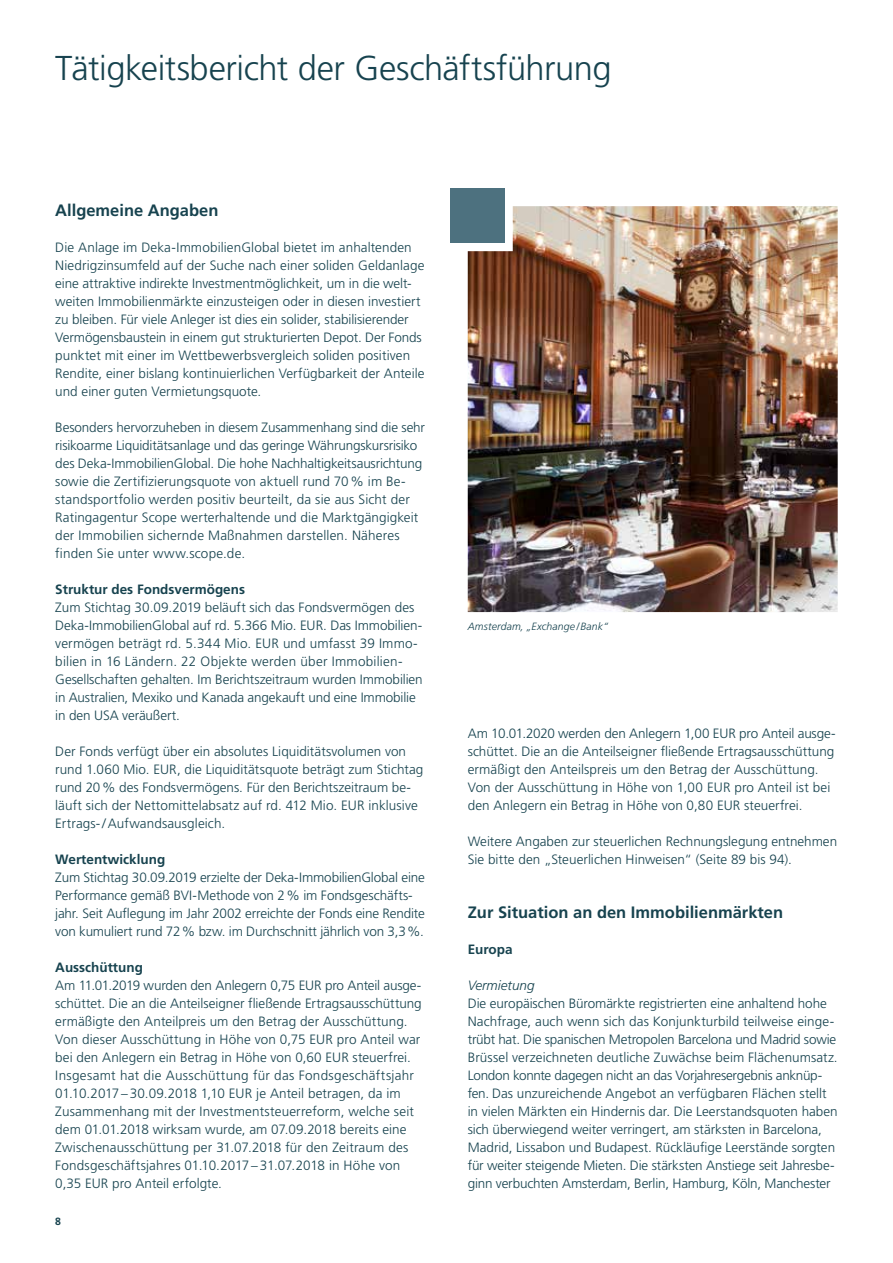
<style>
.page{position:relative;width:893px;height:1263px;background:#fff}
.page>*{position:absolute;margin:0;border:0;box-sizing:border-box;transform-origin:0 0}
.t1{font:300 34.5px "Deka Frutiger OTPS";letter-spacing:-.015em;color:#17434f}
.t2{font:700 16.5px "Deka Frutiger OTPS";color:#17434f}
.t3{font:300 13.5px/18px "Deka Frutiger OTPS";color:#17434f}
.t4{font:700 13.5px "Deka Frutiger OTPS";color:#17434f}
.t5{font:italic 300 13.5px "Deka Frutiger OTPS";color:#17434f}
.t6{font:italic 300 10.5px "Deka Frutiger OTPS";letter-spacing:.01em;color:#17434f}
.t7{font:700 10.5px "Deka Frutiger OTPS";color:#17434f}
</style>
<div class="page">
<img style="left:468px;top:206px;width:370px;height:406px">
<div style="left:451px;top:188px;width:54px;height:54px;background:#4d717f"></div>
<h1 class="t1" style="left:55px;top:47px;width:558px">Tätigkeitsbericht der Geschäftsführung</h1>
<p class="t2" style="left:55px;top:200px;width:165px">Allgemeine Angaben</p>
<p class="t3" style="left:55px;top:238px;width:371px">Die Anlage im Deka-ImmobilienGlobal bietet im anhaltenden Niedrigzinsumfeld auf der Suche nach einer soliden Geldanlage eine attraktive indirekte Investmentmöglichkeit, um in die welt&shy;weiten Immobilienmärkte einzusteigen oder in diesen investiert zu bleiben. Für viele Anleger ist dies ein solider, stabilisierender Vermögensbaustein in einem gut strukturierten Depot. Der Fonds punktet mit einer im Wettbewerbsvergleich soliden positiven Rendite, einer bislang kontinuierlichen Verfügbarkeit der Anteile und einer guten Vermietungsquote.</p>
<p class="t3" style="left:55px;top:418px;width:371px">Besonders hervorzuheben in diesem Zusammenhang sind die sehr risikoarme Liquiditätsanlage und das geringe Währungskursrisiko des Deka-ImmobilienGlobal. Die hohe Nachhaltigkeitsausrichtung sowie die Zertifizierungsquote von aktuell rund 70% im Be&shy;standsportfolio werden positiv beurteilt, da sie aus Sicht der Ratingagentur Scope werterhaltende und die Marktgängigkeit der Immobilien sichernde Maßnahmen darstellen. Näheres finden Sie unter www.scope.de.</p>
<p class="t4" style="left:55px;top:581px;width:191px">Struktur des Fondsvermögens</p>
<p class="t3" style="left:55px;top:598px;width:369px">Zum Stichtag 30.09.2019 beläuft sich das Fondsvermögen des Deka-ImmobilienGlobal auf rd. 5.366 Mio. EUR. Das Immobilien&shy;vermögen beträgt rd. 5.344 Mio. EUR und umfasst 39 Immo&shy;bilien in 16 Ländern. 22 Objekte werden über Immobilien-Gesellschaften gehalten. Im Berichtszeitraum wurden Immobilien in Australien, Mexiko und Kanada angekauft und eine Immobilie in den USA veräußert.</p>
<p class="t3" style="left:55px;top:742px;width:370px">Der Fonds verfügt über ein absolutes Liquiditätsvolumen von rund 1.060 Mio. EUR, die Liquiditätsquote beträgt zum Stichtag rund 20% des Fondsvermögens. Für den Berichtszeitraum be&shy;läuft sich der Nettomittelabsatz auf rd. 412 Mio. EUR inklusive Ertrags-/Aufwandsausgleich.</p>
<p class="t4" style="left:55px;top:851px;width:112px">Wertentwicklung</p>
<p class="t3" style="left:55px;top:868px;width:371px">Zum Stichtag 30.09.2019 erzielte der Deka-ImmobilienGlobal eine Performance gemäß BVI-Methode von 2% im Fondsgeschäfts&shy;jahr. Seit Auflegung im Jahr 2002 erreichte der Fonds eine Rendite von kumuliert rund 72% bzw. im Durchschnitt jährlich von 3,3%.</p>
<p class="t4" style="left:55px;top:959px;width:89px">Ausschüttung</p>
<p class="t3" style="left:55px;top:976px;width:368px">Am 11.01.2019 wurden den Anlegern 0,75 EUR pro Anteil ausge&shy;schüttet. Die an die Anteilseigner fließende Ertragsausschüttung ermäßigte den Anteilpreis um den Betrag der Ausschüttung.<br>Von dieser Ausschüttung in Höhe von 0,75 EUR pro Anteil war bei den Anlegern ein Betrag in Höhe von 0,60 EUR steuerfrei.<br>Insgesamt hat die Ausschüttung für das Fondsgeschäftsjahr 01.10.2017–30.09.2018 1,10 EUR je Anteil betragen, da im Zusammenhang mit der Investmentsteuerreform, welche seit dem 01.01.2018 wirksam wurde, am 07.09.2018 bereits eine Zwischenausschüttung per 31.07.2018 für den Zeitraum des Fondsgeschäftsjahres 01.10.2017 – 31.07.2018 in Höhe von 0,35 EUR pro Anteil erfolgte.</p>
<p class="t7" style="left:55px;top:1215px;width:7px">8</p>
<p class="t6" style="left:468px;top:620px;width:142px">Amsterdam, „Exchange/Bank“</p>
<p class="t3" style="left:468px;top:724px;width:369px">Am 10.01.2020 werden den Anlegern 1,00 EUR pro Anteil ausge&shy;schüttet. Die an die Anteilseigner fließende Ertragsausschüttung ermäßigt den Anteilspreis um den Betrag der Ausschüttung.<br>Von der Ausschüttung in Höhe von 1,00 EUR pro Anteil ist bei den Anlegern ein Betrag in Höhe von 0,80 EUR steuerfrei.</p>
<p class="t3" style="left:468px;top:832px;width:371px">Weitere Angaben zur steuerlichen Rechnungslegung entnehmen<br>Sie bitte den „Steuerlichen Hinweisen“ (Seite 89 bis 94).</p>
<p class="t2" style="left:468px;top:902px;width:317px">Zur Situation an den Immobilienmärkten</p>
<p class="t4" style="left:468px;top:941px;width:46px">Europa</p>
<p class="t5" style="left:468px;top:977px;width:68px">Vermietung</p>
<p class="t3" style="left:468px;top:994px;width:371px">Die europäischen Büromärkte registrierten eine anhaltend hohe Nachfrage, auch wenn sich das Konjunkturbild teilweise einge&shy;trübt hat. Die spanischen Metropolen Barcelona und Madrid sowie Brüssel verzeichneten deutliche Zuwächse beim Flächenumsatz.<br>London konnte dagegen nicht an das Vorjahresergebnis anknüp&shy;fen. Das unzureichende Angebot an verfügbaren Flächen stellt in vielen Märkten ein Hindernis dar. Die Leerstandsquoten haben sich überwiegend weiter verringert, am stärksten in Barcelona, Madrid, Lissabon und Budapest. Rückläufige Leerstände sorgten für weiter steigende Mieten. Die stärksten Anstiege seit Jahresbe&shy;ginn verbuchten Amsterdam, Berlin, Hamburg, Köln, Manchester</p>
</div>
